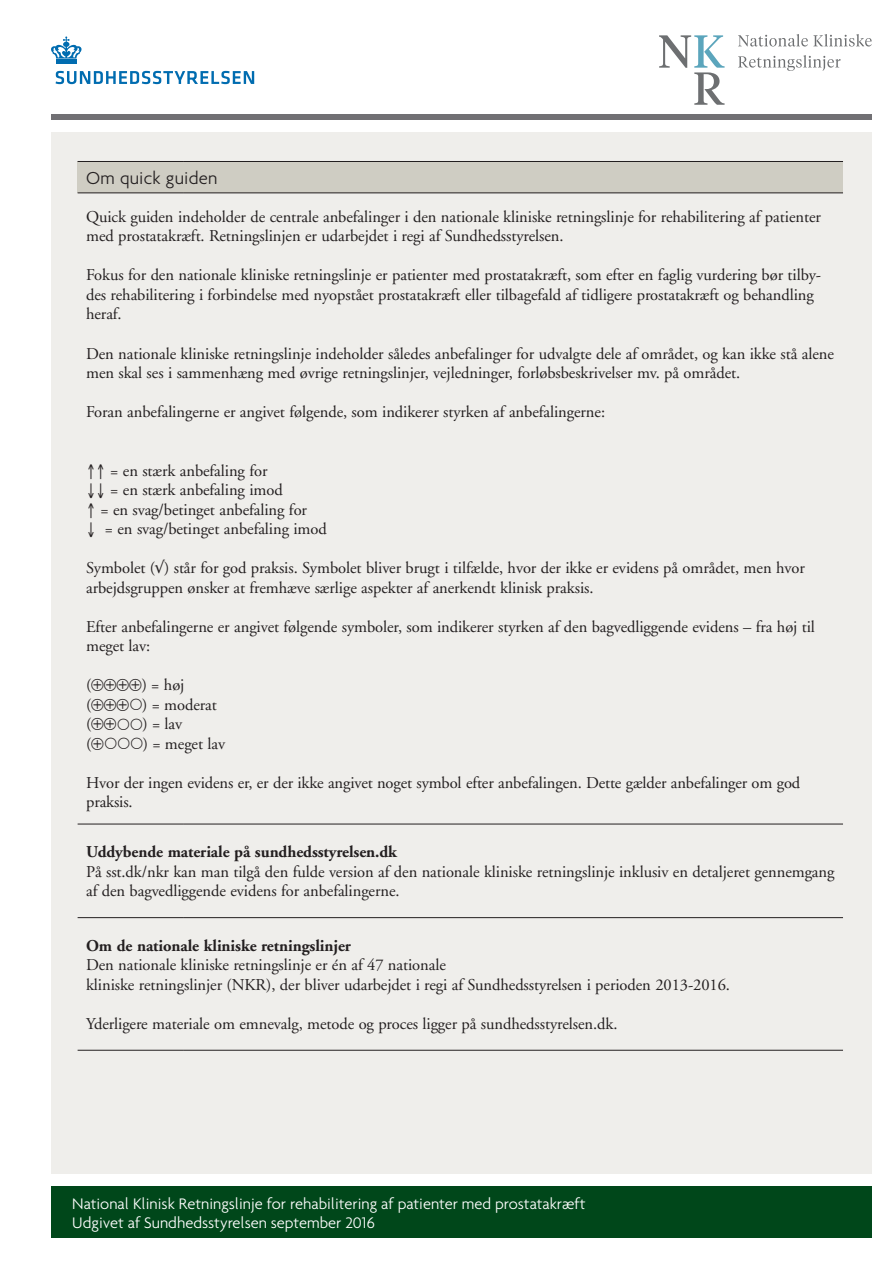
<style>
.page{position:relative;width:893px;height:1263px;background:#fff}
.page>*{position:absolute;margin:0;border:0;box-sizing:border-box;transform-origin:0 0}
.t1{font:300 18.75px "Agenda";letter-spacing:.01em;color:#231f20}
.t2{font:16.5px/19.5px "Adobe Garamond";letter-spacing:-.005em;color:#231f20}
.t3{font:300 16.5px/19.5px "Agenda";color:#fff}
.t4{font:700 16.5px "Adobe Garamond";letter-spacing:-.005em;color:#231f20}
</style>
<div class="page">
<div style="left:51px;top:132px;width:821px;height:1042px;background:#efeeeb"></div>
<div style="left:51px;top:114px;width:821px;height:5px;background:#717074"></div>
<svg style="left:738px;top:34px;width:134px;height:13px"></svg>
<svg style="left:738px;top:55px;width:102px;height:16px"></svg>
<svg style="left:659px;top:35px;width:66px;height:70px"></svg>
<div style="left:51px;top:1186px;width:821px;height:51px;background:#00471a"></div>
<hr style="left:56px;top:59px;width:21px;height:4px;background:#006cb0">
<svg style="left:51px;top:36px;width:31px;height:23px"></svg>
<svg style="left:56px;top:71px;width:198px;height:13px"></svg>
<div style="left:78px;top:161px;width:765px;height:32px;background:#cfcdc3"></div>
<hr style="left:78px;top:824px;width:106px;height:1px;background:#231f20">
<hr style="left:184px;top:824px;width:659px;height:1px;background:#231f20">
<hr style="left:78px;top:917px;width:106px;height:1px;background:#231f20">
<hr style="left:184px;top:917px;width:659px;height:1px;background:#231f20">
<hr style="left:78px;top:1050px;width:106px;height:1px;background:#231f20">
<hr style="left:184px;top:1050px;width:659px;height:1px;background:#231f20">
<hr style="left:78px;top:161px;width:106px;height:1px;background:#231f20">
<hr style="left:184px;top:161px;width:659px;height:1px;background:#231f20">
<hr style="left:78px;top:192px;width:106px;height:1px;background:#231f20">
<hr style="left:184px;top:192px;width:659px;height:1px;background:#231f20">
<p class="t1" style="left:86px;top:167px;width:133px">Om quick guiden</p>
<p class="t2" style="left:86px;top:207px;width:736px">Quick guiden indeholder de centrale anbefalinger i den nationale kliniske retningslinje for rehabilitering af patienter med prostatakræft. Retningslinjen er udarbejdet i regi af Sundhedsstyrelsen.</p>
<p class="t2" style="left:86px;top:266px;width:737px">Fokus for den nationale kliniske retningslinje er patienter med prostatakræft, som efter en faglig vurdering bør tilby&shy;des rehabilitering i forbindelse med nyopstået prostatakræft eller tilbagefald af tidligere prostatakræft og behandling heraf.</p>
<p class="t2" style="left:86px;top:344px;width:749px">Den nationale kliniske retningslinje indeholder således anbefalinger for udvalgte dele af området, og kan ikke stå alene men skal ses i sammenhæng med øvrige retningslinjer, vejledninger, forløbsbeskrivelser mv. på området.</p>
<p class="t2" style="left:86px;top:402px;width:520px">Foran anbefalingerne er angivet følgende, som indikerer styrken af anbefalingerne:</p>
<p class="t2" style="left:86px;top:461px;width:242px">↑↑ = en stærk anbefaling for<br>↓↓ = en stærk anbefaling imod<br>↑ = en svag/betinget anbefaling for<br>↓ = en svag/betinget anbefaling imod</p>
<p class="t2" style="left:86px;top:558px;width:720px">Symbolet (√) står for god praksis. Symbolet bliver brugt i tilfælde, hvor der ikke er evidens på området, men hvor arbejdsgruppen ønsker at fremhæve særlige aspekter af anerkendt klinisk praksis.</p>
<p class="t2" style="left:86px;top:617px;width:730px">Efter anbefalingerne er angivet følgende symboler, som indikerer styrken af den bagvedliggende evidens – fra høj til meget lav:</p>
<p class="t2" style="left:86px;top:675px;width:132px">(⊕⊕⊕⊕) = høj (⊕⊕⊕ ) = moderat (⊕⊕</p>
<p class="t2" style="left:142px;top:714px;width:41px">) = lav</p>
<p class="t2" style="left:86px;top:734px;width:19px">(⊕</p>
<p class="t2" style="left:143px;top:734px;width:84px">) = meget lav</p>
<p class="t2" style="left:86px;top:773px;width:716px">Hvor der ingen evidens er, er der ikke angivet noget symbol efter anbefalingen. Dette gælder anbefalinger om god praksis.</p>
<p class="t4" style="left:86px;top:843px;width:312px">Uddybende materiale på sundhedsstyrelsen.dk</p>
<p class="t2" style="left:86px;top:862px;width:750px">På sst.dk/nkr kan man tilgå den fulde version af den nationale kliniske retningslinje inklusiv en detaljeret gennemgang af den bagvedliggende evidens for anbefalingerne.</p>
<p class="t4" style="left:86px;top:937px;width:266px">Om de nationale kliniske retningslinjer</p>
<p class="t2" style="left:86px;top:956px;width:645px">Den nationale kliniske retningslinje er én af 47 nationale<br>kliniske retningslinjer (NKR), der bliver udarbejdet i regi af Sundhedsstyrelsen i perioden 2013-2016.</p>
<p class="t2" style="left:86px;top:1014px;width:533px">Yderligere materiale om emnevalg, metode og proces ligger på sundhedsstyrelsen.dk.</p>
<p class="t3" style="left:72px;top:1193px;width:515px">National Klinisk Retningslinje for rehabilitering af patienter med prostatakræft<br>Udgivet af Sundhedsstyrelsen september 2016</p>
</div>
